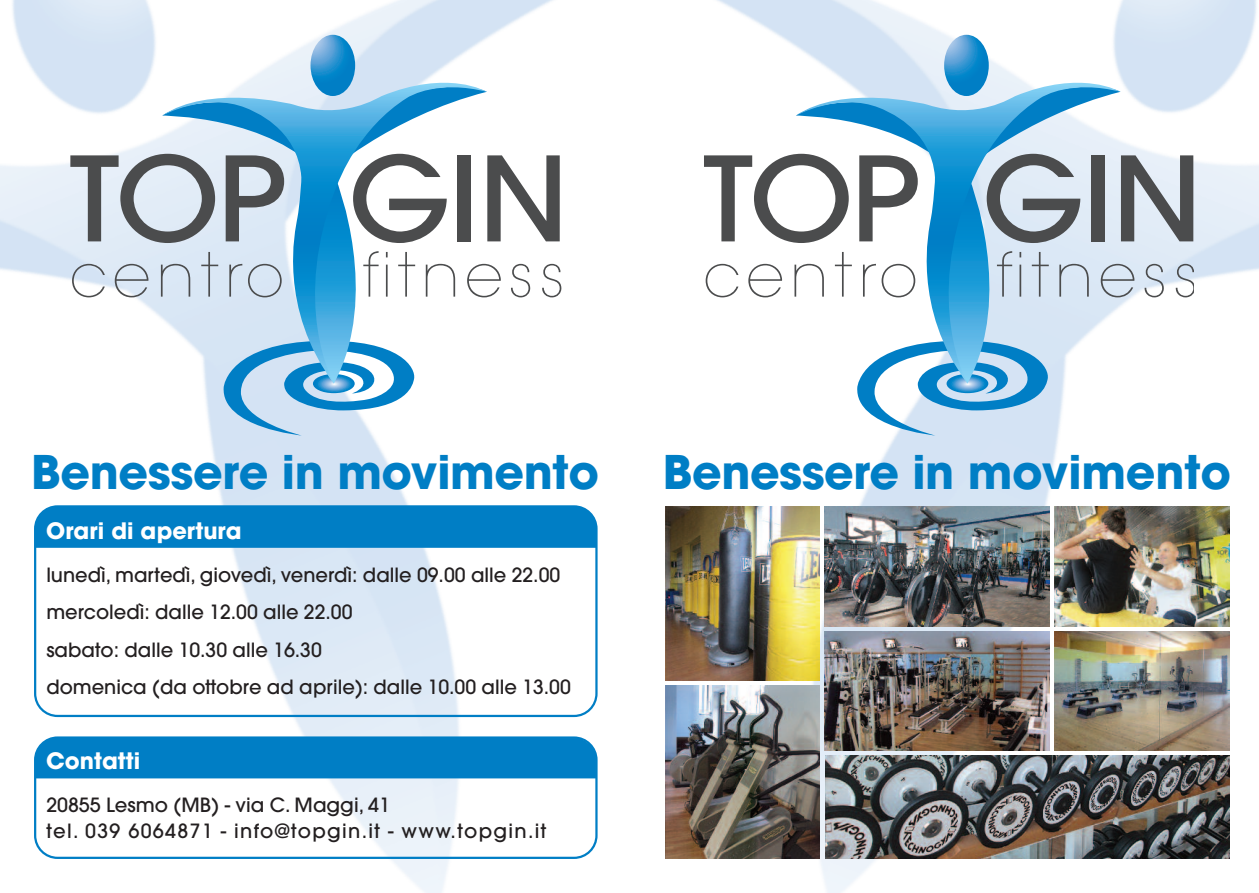
<style>
.page{position:relative;width:1259px;height:893px;background:#fff}
.page>*{position:absolute;margin:0;border:0;box-sizing:border-box;transform-origin:0 0}
.t1{font:500 116.25px "Avant Garde";letter-spacing:-.015em;color:#4b4c4d;scale:1.06 1}
.t2{font:200 60.45px "Avant Garde";letter-spacing:.09em;color:#4b4c4d}
.t3{font:700 46.05px "Avant Garde";letter-spacing:-.01em;color:#007ec5}
.t4{font:700 22.5px "Avant Garde";color:#fff}
.t5{font:500 19.5px/37.5px "Avant Garde";color:#231f20}
.t6{font:500 19.5px/25.5px "Avant Garde";letter-spacing:.065em;color:#231f20}
</style>
<div class="page">
<img style="left:0;top:0;width:598px;height:893px">
<img style="left:665px;top:0;width:594px;height:893px">
<svg style="left:944px;top:35px;width:44px;height:61px"></svg>
<svg style="left:796px;top:384px;width:324px;height:51px"></svg>
<svg style="left:796px;top:69px;width:324px;height:315px"></svg>
<svg style="left:310px;top:35px;width:45px;height:61px"></svg>
<svg style="left:162px;top:384px;width:325px;height:51px"></svg>
<svg style="left:162px;top:69px;width:325px;height:315px"></svg>
<img style="left:665px;top:506px;width:154px;height:174px">
<img style="left:824px;top:506px;width:225px;height:120px">
<img style="left:824px;top:631px;width:225px;height:119px">
<img style="left:1054px;top:506px;width:175px;height:120px">
<img style="left:1054px;top:631px;width:175px;height:119px">
<img style="left:665px;top:685px;width:154px;height:174px">
<img style="left:825px;top:755px;width:404px;height:104px">
<svg style="left:34px;top:505px;width:563px;height:212px"></svg>
<svg style="left:34px;top:736px;width:563px;height:123px"></svg>
<h1 class="t1" style="left:69px;top:155px;width:473px">TOP GIN</h1>
<h2 class="t2" style="left:70px;top:252px;width:216px">centro</h2>
<h2 class="t2" style="left:363px;top:252px;width:204px">fitness</h2>
<h3 class="t3" style="left:31px;top:455px;width:569px">Benessere in movimento</h3>
<p class="t4" style="left:46px;top:523px;width:197px">Orari di apertura</p>
<p class="t5" style="left:46px;top:558px;width:526px">lunedì, martedì, giovedì, venerdì: dalle 09.00 alle 22.00 mercoledì: dalle 12.00 alle 22.00<br>sabato: dalle 10.30 alle 16.30<br>domenica (da ottobre ad aprile): dalle 10.00 alle 13.00</p>
<p class="t4" style="left:46px;top:752px;width:95px">Contatti</p>
<p class="t6" style="left:46px;top:794px;width:501px">20855 Lesmo (MB) - via C. Maggi, 41<br>tel. 039 6064871 - info@topgin.it - www.topgin.it</p>
<h1 class="t1" style="left:703px;top:155px;width:473px">TOP GIN</h1>
<h2 class="t2" style="left:703px;top:252px;width:216px">centro</h2>
<h2 class="t2" style="left:996px;top:252px;width:204px">fitness</h2>
<h3 class="t3" style="left:663px;top:455px;width:570px">Benessere in movimento</h3>
</div>
